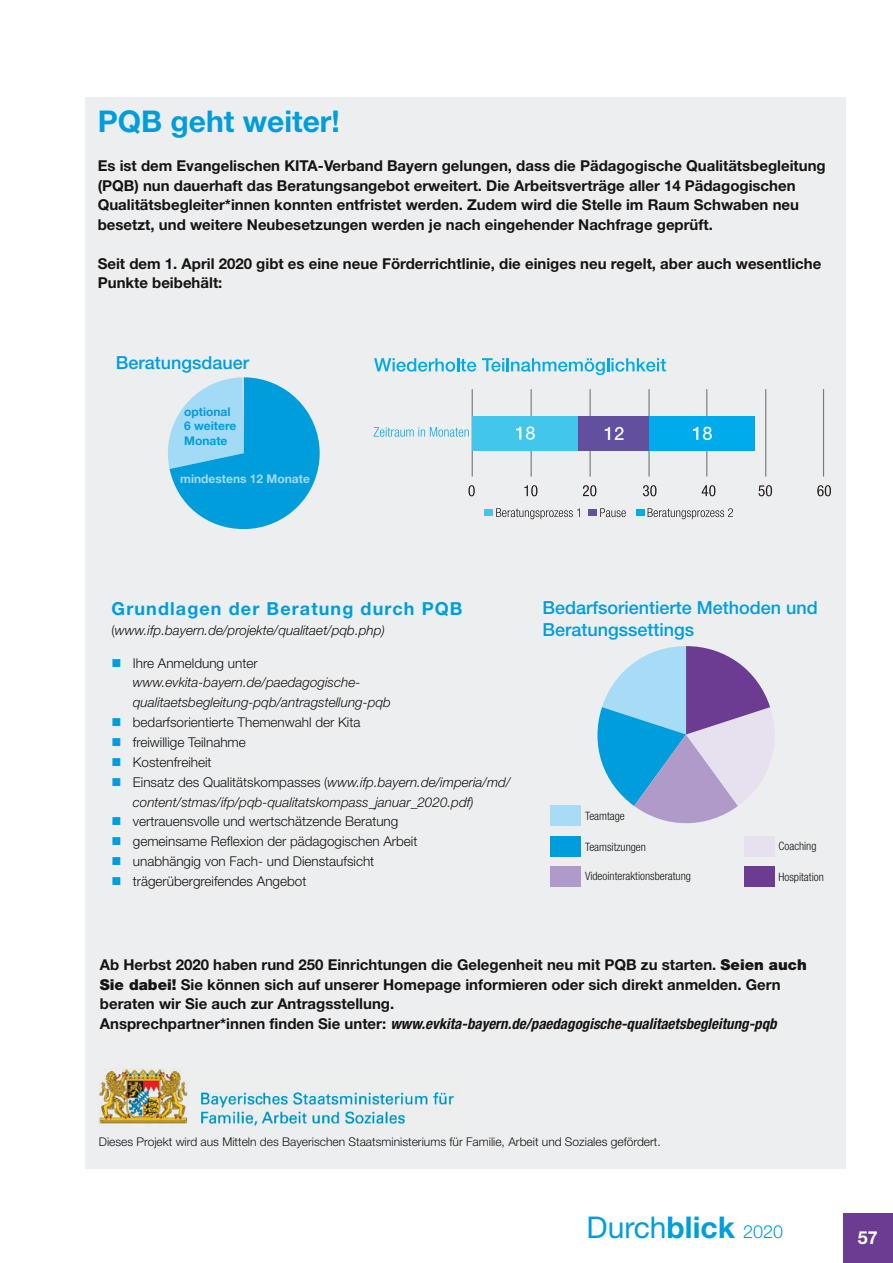
<style>
.page{position:relative;width:893px;height:1263px;background:#fff}
.page>*{position:absolute;margin:0;border:0;box-sizing:border-box;transform-origin:0 0}
.t1{font:30px "Helvetica Neue";color:#009ddd}
.t2{font:700 30px "Helvetica Neue";color:#009ddd}
.t3{font:500 18px/21.6px "Helvetica Neue";color:#009ddd}
.t4{font:700 18px "Helvetica Neue";letter-spacing:.06em;color:#009ddd}
.t5{font:700 18px "Helvetica Neue";color:#fff}
.t6{font:700 15px/19.5px "Helvetica Neue";color:#161413}
.t7{font:300 13.5px/19.8px "Helvetica Neue";color:#161413}
.t8{font:italic 300 13.5px/19.8px "Helvetica Neue";color:#161413}
.t9{font:300 12px "Helvetica Neue";color:#161413}
.t10{font:700 12px/14.4px "Helvetica Neue";color:#009ddd}
.t11{font:700 12px "Helvetica Neue";color:#a3daf6}
.t12{font:300 condensed 11.55px "Helvetica Neue";color:#161514}
.s1{font-style:normal}
.s2{font-style:italic}
.s3{font-weight:900}
.s4{font-style:italic;font-stretch:condensed}
.s5{font-weight:700}
.s6{font-weight:300;font-size:18px}
</style>
<div class="page">
<div style="left:843px;top:1213px;width:50px;height:50px;background:#6b3c92"></div>
<div style="left:85px;top:98px;width:761px;height:1071px;background:#edeeef"></div>
<hr style="left:472px;top:390px;width:1px;height:86px;background:#767a7d">
<hr style="left:530px;top:390px;width:2px;height:86px;background:#767a7d">
<hr style="left:589px;top:390px;width:2px;height:86px;background:#767a7d">
<hr style="left:648px;top:390px;width:2px;height:86px;background:#767a7d">
<hr style="left:706px;top:390px;width:1px;height:86px;background:#767a7d">
<hr style="left:765px;top:390px;width:1px;height:86px;background:#767a7d">
<hr style="left:823px;top:390px;width:1px;height:86px;background:#767a7d">
<div style="left:472px;top:416px;width:106px;height:35px;background:#42c6ec"></div>
<div style="left:578px;top:416px;width:72px;height:35px;background:#624f9d"></div>
<div style="left:650px;top:416px;width:105px;height:35px;background:#00abec"></div>
<svg style="left:374px;top:358px;width:102px;height:14px"></svg>
<svg style="left:482px;top:358px;width:184px;height:17px"></svg>
<svg style="left:373px;top:427px;width:96px;height:10px"></svg>
<svg style="left:516px;top:426px;width:19px;height:14px"></svg>
<svg style="left:605px;top:427px;width:18px;height:13px"></svg>
<svg style="left:693px;top:427px;width:19px;height:13px"></svg>
<svg style="left:468px;top:485px;width:7px;height:11px"></svg>
<svg style="left:524px;top:485px;width:13px;height:11px"></svg>
<svg style="left:583px;top:485px;width:13px;height:11px"></svg>
<svg style="left:643px;top:485px;width:13px;height:11px"></svg>
<svg style="left:702px;top:485px;width:13px;height:11px"></svg>
<svg style="left:758px;top:485px;width:14px;height:11px"></svg>
<svg style="left:817px;top:485px;width:14px;height:11px"></svg>
<div style="left:485px;top:510px;width:8px;height:6px;background:#42c6ec"></div>
<svg style="left:496px;top:508px;width:84px;height:11px"></svg>
<div style="left:636px;top:510px;width:8px;height:6px;background:#00abec"></div>
<svg style="left:648px;top:508px;width:85px;height:11px"></svg>
<div style="left:589px;top:510px;width:8px;height:6px;background:#624f9d"></div>
<svg style="left:600px;top:508px;width:26px;height:9px"></svg>
<svg style="left:168px;top:377px;width:152px;height:152px"></svg>
<div style="left:550px;top:806px;width:31px;height:20px;background:#a8dcf6"></div>
<div style="left:550px;top:836px;width:31px;height:20px;background:#009ddd"></div>
<div style="left:550px;top:866px;width:31px;height:20px;background:#b09ac9"></div>
<div style="left:744px;top:836px;width:31px;height:20px;background:#e7e0ef"></div>
<div style="left:744px;top:866px;width:31px;height:21px;background:#6b3c92"></div>
<svg style="left:597px;top:646px;width:177px;height:178px"></svg>
<img style="left:99px;top:1068px;width:359px;height:59px">
<h1 class="t2" style="left:98px;top:111px;width:244px">PQB geht weiter!</h1>
<p class="t6" style="left:98px;top:157px;width:729px">Es ist dem Evangelischen KITA-Verband Bayern gelungen, dass die Pädagogische Qualitätsbegleitung (PQB) nun dauerhaft das Beratungsangebot erweitert. Die Arbeitsverträge aller 14 Pädagogischen Qualitätsbegleiter*innen konnten entfristet werden. Zudem wird die Stelle im Raum Schwaben neu besetzt, und weitere Neubesetzungen werden je nach eingehender Nachfrage geprüft.</p>
<p class="t6" style="left:98px;top:255px;width:725px">Seit dem 1. April 2020 gibt es eine neue Förderrichtlinie, die einiges neu regelt, aber auch wesentliche<br>Punkte beibehält:</p>
<p class="t3" style="left:116px;top:353px;width:135px">Beratungsdauer</p>
<p class="t10" style="left:184px;top:405px;width:54px">optional<br>6 weitere<br>Monate</p>
<p class="t11" style="left:180px;top:475px;width:131px">mindestens 12 Monate</p>
<p class="t4" style="left:112px;top:602px;width:352px">Grundlagen der Beratung durch PQB</p>
<p class="t8" style="left:112px;top:622px;width:275px"><span class="s1">(</span>www.ifp.bayern.de/projekte/qualitaet/pqb.php)</p>
<p class="t7" style="left:133px;top:654px;width:126px">Ihre Anmeldung unter</p>
<p class="t8" style="left:133px;top:674px;width:260px">www.evkita-bayern.de/paedagogische&shy;qualitaetsbegleitung-pqb/antragstellung-pqb</p>
<p class="t7" style="left:133px;top:714px;width:379px">bedarfsorientierte Themenwahl der Kita<br>freiwillige Teilnahme<br>Kostenfreiheit<br>Einsatz des Qualitätskompasses (<span class="s2">www.ifp.bayern.de/imperia/md/ content/stmas/ifp/pqb-qualitatskompass_januar_2020.pdf)</span></p>
<p class="t7" style="left:133px;top:813px;width:286px">vertrauensvolle und wertschätzende Beratung gemeinsame Reflexion der pädagogischen Arbeit unabhängig von Fach- und Dienstaufsicht trägerübergreifendes Angebot</p>
<p class="t3" style="left:542px;top:599px;width:277px">Bedarfsorientierte Methoden und<br>Beratungssettings</p>
<p class="t12" style="left:585px;top:812px;width:41px">Teamtage</p>
<p class="t12" style="left:585px;top:842px;width:62px">Teamsitzungen</p>
<p class="t12" style="left:585px;top:872px;width:107px">Videointeraktionsberatung</p>
<p class="t12" style="left:778px;top:842px;width:39px">Coaching</p>
<p class="t12" style="left:778px;top:873px;width:47px">Hospitation</p>
<p class="t6" style="left:100px;top:957px;width:708px">Ab Herbst 2020 haben rund 250 Einrichtungen die Gelegenheit neu mit PQB zu starten. <span class="s3">Seien auch Sie dabei!</span> Sie können sich auf unserer Homepage informieren oder sich direkt anmelden. Gern beraten wir Sie auch zur Antragsstellung.<br>Ansprechpartner*innen finden Sie unter: <span class="s4">www.evkita-bayern.de/paedagogische-qualitaetsbegleitung-pqb</span></p>
<p class="t9" style="left:99px;top:1137px;width:563px">Dieses Projekt wird aus Mitteln des Bayerischen Staatsministeriums für Familie, Arbeit und Soziales gefördert.</p>
<h1 class="t1" style="left:587px;top:1217px;width:198px">Durch<span class="s5">blick</span> <span class="s6">2020</span></h1>
<p class="t5" style="left:858px;top:1231px;width:22px">57</p>
</div>
